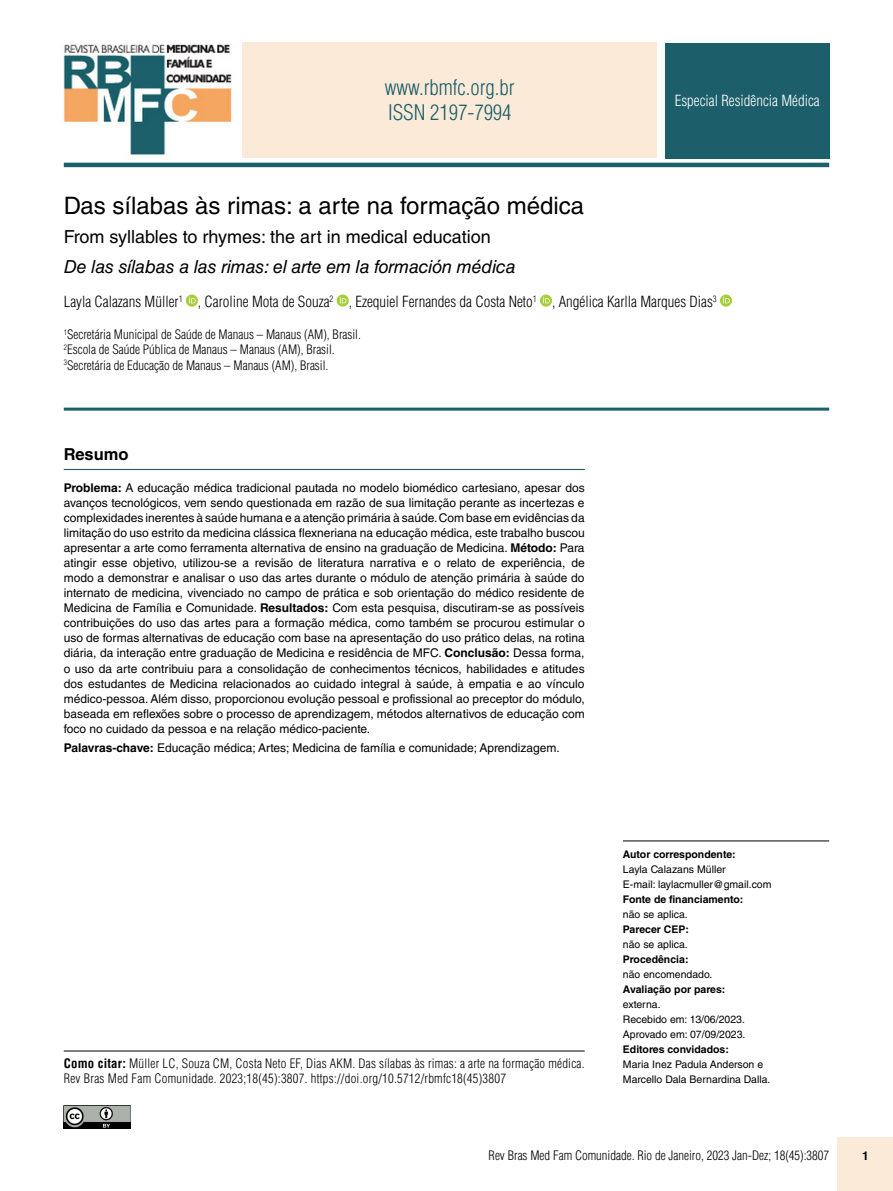
<style>
.page{position:relative;width:893px;height:1191px;background:#fff}
.page>*{position:absolute;margin:0;border:0;box-sizing:border-box;transform-origin:0 0}
.t1{font:24px "Helvetica LT Std";color:#000}
.t2{font:300 condensed 21px/25.2px "Helvetica LT Std";color:#1c5e69}
.t3{font:italic 18px "Helvetica LT Std";letter-spacing:-.01em;color:#000}
.t4{font:18px "Helvetica LT Std";color:#000}
.t5{font:700 16.5px "Helvetica LT Std";color:#000}
.t6{font:300 condensed 15px "Helvetica LT Std";color:#000}
.t7{font:300 condensed 15px "Helvetica LT Std";color:#fff}
.t8{font:300 condensed 12.75px/15.3px "Helvetica LT Std";color:#000}
.t9{font:300 condensed 12.75px/15px "Helvetica LT Std";letter-spacing:.02em;color:#000}
.t10{font:12px/15px "Helvetica LT Std";color:#000;text-align:justify}
.t11{font:700 12px "Helvetica LT Std";color:#000}
.t12{font:10.5px/15px "Helvetica LT Std";color:#000}
.t13{font:700 10.5px "Helvetica LT Std";color:#000}
.s1{font-weight:700}
</style>
<div class="page">
<div style="left:838px;top:1137px;width:55px;height:54px;background:#fcead8"></div>
<hr style="left:623px;top:840px;width:206px;height:1px;background:#000">
<hr style="left:64px;top:469px;width:521px;height:1px;background:#1c5e69">
<img style="left:64px;top:1105px;width:67px;height:23px">
<img style="left:63px;top:44px;width:169px;height:111px">
<div style="left:242px;top:42px;width:415px;height:116px;background:#fcead8"></div>
<div style="left:665px;top:43px;width:164px;height:116px;background:#1c5e69"></div>
<hr style="left:64px;top:163px;width:765px;height:4px;background:#1c5e69">
<svg style="left:186px;top:294px;width:12px;height:13px"></svg>
<svg style="left:189px;top:297px;width:7px;height:6px"></svg>
<svg style="left:337px;top:294px;width:12px;height:13px"></svg>
<svg style="left:340px;top:297px;width:6px;height:6px"></svg>
<svg style="left:540px;top:294px;width:12px;height:13px"></svg>
<svg style="left:543px;top:297px;width:7px;height:6px"></svg>
<svg style="left:720px;top:294px;width:12px;height:13px"></svg>
<svg style="left:723px;top:297px;width:7px;height:6px"></svg>
<hr style="left:64px;top:407px;width:765px;height:3px;background:#1c5e69">
<hr style="left:64px;top:1050px;width:521px;height:1px;background:#000">
<h2 class="t2" style="left:385px;top:75px;width:131px">www.rbmfc.org.br<br>ISSN 2197-7994</h2>
<p class="t7" style="left:675px;top:92px;width:146px">Especial Residência Médica</p>
<h1 class="t1" style="left:64px;top:192px;width:522px">Das sílabas às rimas: a arte na formação médica</h1>
<h3 class="t4" style="left:64px;top:227px;width:429px">From syllables to rhymes: the art in medical education</h3>
<h3 class="t3" style="left:64px;top:256px;width:453px">De las sílabas a las rimas: el arte em la formación médica</h3>
<p class="t6" style="left:64px;top:292px;width:654px">Layla Calazans Müller<sup>1</sup> , Caroline Mota de Souza<sup>2</sup> , Ezequiel Fernandes da Costa Neto<sup>1</sup> , Angélica Karlla Marques Dias<sup>3</sup></p>
<p class="t8" style="left:64px;top:327px;width:299px"><sup>1</sup>Secretária Municipal de Saúde de Manaus – Manaus (AM), Brasil.<br><sup>2</sup>Escola de Saúde Pública de Manaus – Manaus (AM), Brasil.<br><sup>3</sup>Secretária de Educação de Manaus – Manaus (AM), Brasil.</p>
<h3 class="t5" style="left:64px;top:444px;width:66px">Resumo</h3>
<p class="t10" style="left:64px;top:481px;width:522px"><span class="s1">Problema:</span> A educação médica tradicional pautada no modelo biomédico cartesiano, apesar dos avanços tecnológicos, vem sendo questionada em razão de sua limitação perante as incertezas e complexidades inerentes à saúde humana e a atenção primária à saúde. Com base em evidências da limitação do uso estrito da medicina clássica flexneriana na educação médica, este trabalho buscou apresentar a arte como ferramenta alternativa de ensino na graduação de Medicina. <span class="s1">Método:</span> Para atingir esse objetivo, utilizou-se a revisão de literatura narrativa e o relato de experiência, de modo a demonstrar e analisar o uso das artes durante o módulo de atenção primária à saúde do internato de medicina, vivenciado no campo de prática e sob orientação do médico residente de Medicina de Família e Comunidade. <span class="s1">Resultados:</span> Com esta pesquisa, discutiram-se as possíveis contribuições do uso das artes para a formação médica, como também se procurou estimular o uso de formas alternativas de educação com base na apresentação do uso prático delas, na rotina diária, da interação entre graduação de Medicina e residência de MFC. <span class="s1">Conclusão:</span> Dessa forma, o uso da arte contribuiu para a consolidação de conhecimentos técnicos, habilidades e atitudes dos estudantes de Medicina relacionados ao cuidado integral à saúde, à empatia e ao vínculo médico-pessoa. Além disso, proporcionou evolução pessoal e profissional ao preceptor do módulo, baseada em reflexões sobre o processo de aprendizagem, métodos alternativos de educação com foco no cuidado da pessoa e na relação médico-paciente.</p>
<p class="t10" style="left:64px;top:740px;width:498px"><span class="s1">Palavras-chave:</span> Educação médica; Artes; Medicina de família e comunidade; Aprendizagem.</p>
<p class="t9" style="left:64px;top:1056px;width:522px"><span class="s1">Como citar:</span> Müller LC, Souza CM, Costa Neto EF, Dias AKM. Das sílabas às rimas: a arte na formação médica.<br>Rev Bras Med Fam Comunidade. 2023;18(45):3807. https://doi.org/10.5712/rbmfc18(45)3807</p>
<p class="t13" style="left:623px;top:848px;width:114px">Autor correspondente:</p>
<p class="t12" style="left:623px;top:862px;width:150px">Layla Calazans Müller<br>E-mail: laylacmuller@gmail.com</p>
<p class="t13" style="left:623px;top:893px;width:122px">Fonte de financiamento:</p>
<p class="t12" style="left:623px;top:907px;width:66px">não se aplica.</p>
<p class="t13" style="left:623px;top:923px;width:68px">Parecer CEP:</p>
<p class="t12" style="left:623px;top:937px;width:66px">não se aplica.</p>
<p class="t13" style="left:623px;top:953px;width:67px">Procedência:</p>
<p class="t12" style="left:623px;top:967px;width:91px">não encomendado.</p>
<p class="t13" style="left:623px;top:983px;width:104px">Avaliação por pares:</p>
<p class="t12" style="left:623px;top:997px;width:124px">externa.<br>Recebido em: 13/06/2023.<br>Aprovado em: 07/09/2023.</p>
<p class="t13" style="left:623px;top:1043px;width:107px">Editores convidados:</p>
<p class="t12" style="left:623px;top:1057px;width:149px">Maria Inez Padula Anderson e<br>Marcello Dala Bernardina Dalla.</p>
<p class="t8" style="left:489px;top:1147px;width:342px">Rev Bras Med Fam Comunidade. Rio de Janeiro, 2023 Jan-Dez; 18(45):3807</p>
<p class="t11" style="left:862px;top:1148px;width:8px">1</p>
</div>
